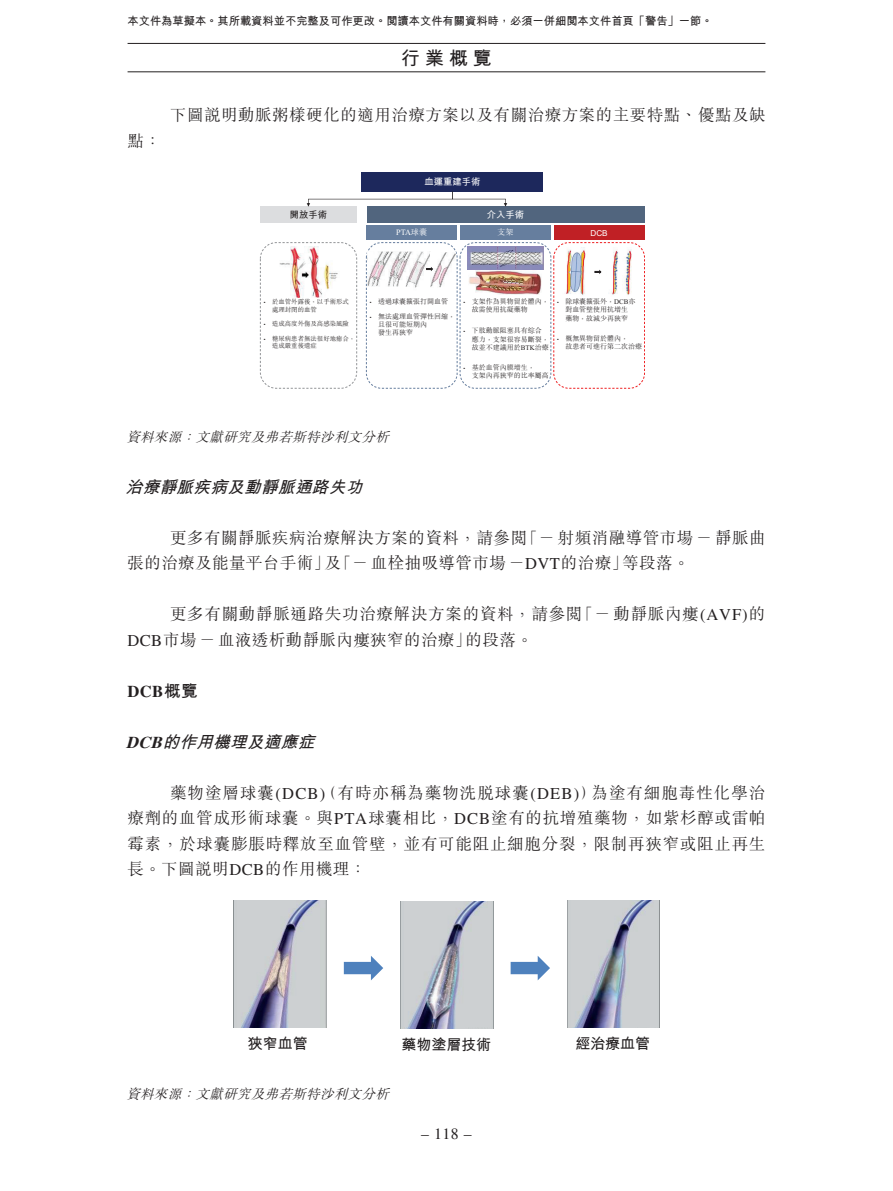
<style>
.page{position:relative;width:893px;height:1191px;background:#fff}
.page>*{position:absolute;margin:0;border:0;box-sizing:border-box;transform-origin:0 0}
.t1{font:700 18.75px "M Hei HK";color:#231f20}
.t2{font:300 16.5px/25.5px "M Sung HK";letter-spacing:.03em;color:#231f20}
.t3{font:italic 700 16.5px "M Hei HK";color:#231f20}
.t4{font:700 16.5px "Times LT Std";color:#231f20}
.t5{font:15.75px "Times LT Std";color:#231f20}
.t6{font:15px "M Hei HK Bold E Ten B5 H";color:#231f20}
.t7{font:italic 300 13.5px "M Sung HK";color:#231f20}
.t8{font:700 11.25px "M Hei HK";color:#231f20}
.t9{font:9.3px "M Hei HK Bold E Ten B5 H";color:#fff}
.t10{font:9.3px "M Hei HK Bold E Ten B5 H";color:#231f20}
.t11{font:8.1px "Times New Roman";color:#fff}
.t12{font:8.1px "Arial";color:#fff}
.t13{font:8.1px "M Sung HK Light E Ten B5 H";color:#fff}
.t14{font:7.05px/8.4px "M Sung HK Light E Ten B5 H";color:#231f20}
.t15{font:6.45px/7.6px "M Sung HK Light E Ten B5 H";color:#231f20}
.t16{font:6.15px "Arial";color:#231f20}
.s1{font-family:"M Sung HK Light E Ten B5 H"}
.s2{font-family:"Arial";font-size:6.15px}
.s3{font-family:"Times New Roman"}
.s4{font-family:"Times LT Std";font-weight:400}
.s5{font-family:"M Hei HK"}
.s6{font-family:"Times LT Std"}
</style>
<div class="page">
<hr style="left:128px;top:43px;width:637px;height:1px;background:#231f20">
<hr style="left:128px;top:71px;width:637px;height:1px;background:#231f20">
<div style="left:362px;top:172px;width:181px;height:19px;background:#1d285c"></div>
<div style="left:260px;top:207px;width:97px;height:16px;background:#dcdddf"></div>
<div style="left:367px;top:207px;width:277px;height:16px;background:#51657e"></div>
<svg style="left:307px;top:191px;width:200px;height:16px"></svg>
<div style="left:460px;top:225px;width:91px;height:15px;background:#667e9e"></div>
<div style="left:460px;top:242px;width:91px;height:146px;border:1px dashed #667e9e;border-radius:15px"></div>
<div style="left:260px;top:242px;width:97px;height:146px;border:1px dashed #939598;border-radius:16px"></div>
<div style="left:554px;top:225px;width:90px;height:15px;background:#c02025"></div>
<div style="left:553px;top:242px;width:92px;height:146px;border:1px dashed #ee2123;border-radius:15px"></div>
<div style="left:366px;top:225px;width:91px;height:15px;background:#667e9e"></div>
<div style="left:366px;top:242px;width:91px;height:146px;border:1px dashed #667e9e;border-radius:15px"></div>
<img style="left:279px;top:246px;width:59px;height:52px">
<img style="left:368px;top:251px;width:63px;height:37px">
<div style="left:380px;top:280px;width:6px;height:17px;background:#fff"></div>
<div style="left:399px;top:280px;width:6px;height:18px;background:#fff"></div>
<div style="left:419px;top:280px;width:6px;height:17px;background:#fff"></div>
<div style="left:368px;top:251px;width:5px;height:11px;background:#fff"></div>
<img style="left:431px;top:252px;width:25px;height:35px">
<svg style="left:426px;top:267px;width:7px;height:4px"></svg>
<img style="left:566px;top:249px;width:66px;height:46px">
<div style="left:589px;top:270px;width:18px;height:17px;background:#fff"></div>
<svg style="left:594px;top:269px;width:8px;height:5px"></svg>
<img style="left:467px;top:247px;width:76px;height:22px">
<img style="left:469px;top:271px;width:72px;height:23px">
<img style="left:233px;top:900px;width:94px;height:128px">
<svg style="left:344px;top:956px;width:39px;height:24px"></svg>
<img style="left:401px;top:901px;width:92px;height:127px">
<img style="left:567px;top:900px;width:93px;height:128px">
<svg style="left:511px;top:956px;width:39px;height:24px"></svg>
<p class="t8" style="left:128px;top:13px;width:586px">本文件為草擬本。其所載資料並不完整及可作更改。閱讀本文件有關資料時，必須一併細閱本文件首頁「警告」一節。</p>
<p class="t1" style="left:401px;top:44px;width:92px">行業概覽</p>
<p class="t2" style="left:128px;top:127px;width:35px">點：</p>
<p class="t2" style="left:170px;top:101px;width:597px">下圖說明動脈粥樣硬化的適用治療方案以及有關治療方案的主要特點、優點及缺</p>
<p class="t9" style="left:424px;top:175px;width:57px">血運重建手術</p>
<p class="t10" style="left:290px;top:208px;width:39px">開放手術</p>
<p class="t9" style="left:487px;top:208px;width:39px">介入手術</p>
<p class="t13" style="left:497px;top:226px;width:18px">支架</p>
<p class="t11" style="left:396px;top:227px;width:33px">PTA<span class="s1">球囊</span></p>
<p class="t12" style="left:591px;top:227px;width:19px">DCB</p>
<p class="t15" style="left:272px;top:297px;width:78px;text-indent:-8px"><span class="s2">•</span> 於血管外露後，以手術形式處理封閉的血管</p>
<p class="t15" style="left:264px;top:319px;width:87px"><span class="s2">•</span> 造成高度外傷及高感染風險</p>
<p class="t15" style="left:272px;top:334px;width:85px;text-indent:-8px"><span class="s2">•</span> 糖尿病患者無法很好地癒合，造成嚴重後遺症</p>
<p class="t14" style="left:370px;top:297px;width:80px"><span class="s2">•</span> 透過球囊擴張打開血管</p>
<p class="t14" style="left:378px;top:311px;width:78px;text-indent:-8px"><span class="s2">•</span> 無法處理血管彈性回縮，且很可能短期內<br>發生再狹窄</p>
<p class="t14" style="left:472px;top:297px;width:78px;text-indent:-8px"><span class="s2">•</span> 支架作為異物留於體內，故需使用抗凝藥物</p>
<p class="t14" style="left:472px;top:326px;width:78px;text-indent:-8px"><span class="s2">•</span> 下肢動脈阻塞具有綜合應力，支架很容易斷裂，故並不建議用於<span class="s3">BTK</span>治療</p>
<p class="t16" style="left:464px;top:364px;width:3px">•</p>
<p class="t14" style="left:472px;top:363px;width:78px">基於血管內膜增生，<br>支架內再狹窄的比率屬高</p>
<p class="t14" style="left:557px;top:297px;width:80px;text-align:center"><span class="s2">•</span> 除球囊擴張外，<span class="s3">DCB</span>亦對血管壁使用抗增生<br>藥物，故減少再狹窄</p>
<p class="t14" style="left:565px;top:333px;width:78px;text-indent:-8px"><span class="s2">•</span> 概無異物留於體內，<br>故患者可進行第二次治療</p>
<p class="t7" style="left:126px;top:427px;width:269px">資料來源：文獻研究及弗若斯特沙利文分析</p>
<p class="t3" style="left:126px;top:475px;width:244px">治療靜脈疾病及動靜脈通路失功</p>
<p class="t2" style="left:128px;top:524px;width:639px;text-indent:43px">更多有關靜脈疾病治療解決方案的資料，請參閱「－射頻消融導管市場－靜脈曲張的治療及能量平台手術」及「－血栓抽吸導管市場－<span class="s4">DVT</span>的治療」等段落。</p>
<p class="t2" style="left:128px;top:601px;width:639px;text-indent:43px">更多有關動靜脈通路失功治療解決方案的資料，請參閱「－動靜脈內瘻<span class="s4">(AVF)</span>的<br><span class="s4">DCB</span>市場－血液透析動靜脈內瘻狹窄的治療」的段落。</p>
<p class="t4" style="left:128px;top:681px;width:71px">DCB<span class="s5">概覽</span></p>
<p class="t3" style="left:126px;top:730px;width:196px"><span class="s6">DCB</span>的作用機理及適應症</p>
<p class="t2" style="left:128px;top:779px;width:639px;text-align:justify;text-indent:43px">藥物塗層球囊<span class="s4">(DCB)</span>（有時亦稱為藥物洗脫球囊<span class="s4">(DEB)</span>）為塗有細胞毒性化學治療劑的血管成形術球囊。與<span class="s4">PTA</span>球囊相比，<span class="s4">DCB</span>塗有的抗增殖藥物，如紫杉醇或雷帕霉素，於球囊膨脹時釋放至血管壁，並有可能阻止細胞分裂，限制再狹窄或阻止再生長。下圖說明<span class="s4">DCB</span>的作用機理：</p>
<p class="t6" style="left:248px;top:1032px;width:61px">狹窄血管</p>
<p class="t6" style="left:402px;top:1033px;width:91px">藥物塗層技術</p>
<p class="t6" style="left:575px;top:1032px;width:76px">經治療血管</p>
<p class="t7" style="left:126px;top:1084px;width:269px">資料來源：文獻研究及弗若斯特沙利文分析</p>
<p class="t5" style="left:421px;top:1125px;width:52px">– 118 –</p>
</div>
